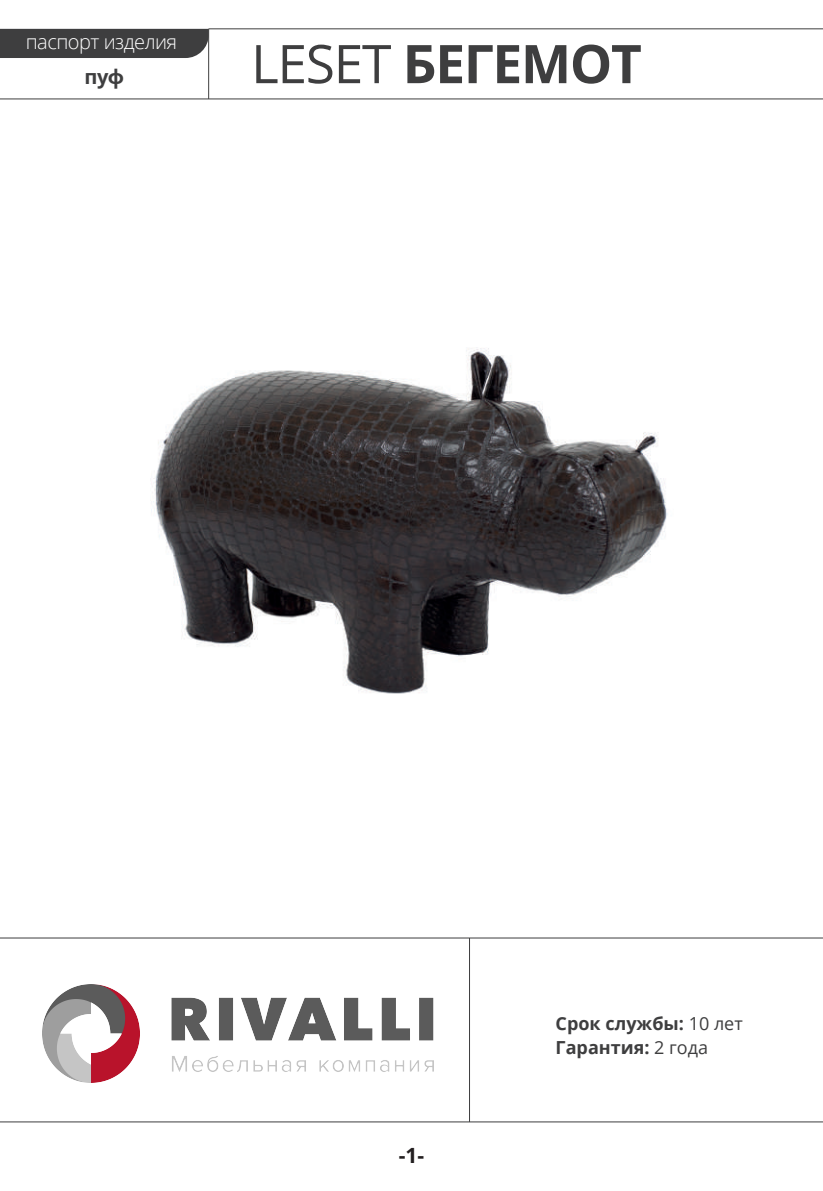
<style>
.page{position:relative;width:823px;height:1191px;background:#fff}
.page>*{position:absolute;margin:0;border:0;box-sizing:border-box;transform-origin:0 0}
.t1{font:700 53.2px "Open Sans";letter-spacing:-.025em;color:#3e3e3f}
.t2{font:700 21px "Open Sans";color:#231f20}
.t3{font:300 20px "Open Sans";letter-spacing:-.025em;color:#fff}
.t4{font:700 20px "Open Sans";color:#3e3e3f}
.t5{font:700 18px/24px "Open Sans";color:#3e3e3f}
.s1{font-weight:400}
</style>
<div class="page">
<hr style="left:0;top:937px;width:822px;height:1px;background:#3e3e3f">
<hr style="left:0;top:1121px;width:822px;height:1px;background:#3e3e3f">
<hr style="left:469px;top:938px;width:1px;height:184px;background:#3e3e3f">
<div style="left:0;top:29px;width:208px;height:29px;background:#3e3e3f"></div>
<hr style="left:0;top:99px;width:822px;height:1px;background:#3e3e3f">
<hr style="left:208px;top:28px;width:614px;height:1px;background:#3e3e3f">
<hr style="left:208px;top:29px;width:1px;height:70px;background:#3e3e3f">
<img style="left:150px;top:348px;width:518px;height:346px">
<img style="left:42px;top:985px;width:391px;height:97px">
<p class="t3" style="left:26px;top:28px;width:153px">паспорт изделия</p>
<p class="t4" style="left:84px;top:63px;width:41px">пуф</p>
<h1 class="t1" style="left:251px;top:26px;width:392px"><span class="s1">LESET</span> БЕГЕМОТ</h1>
<p class="t2" style="left:398px;top:1140px;width:27px">-1-</p>
<p class="t5" style="left:555px;top:1011px;width:189px">Cрок службы: <span class="s1">10 лет<br></span>Гарантия: <span class="s1">2 года</span></p>
</div>
